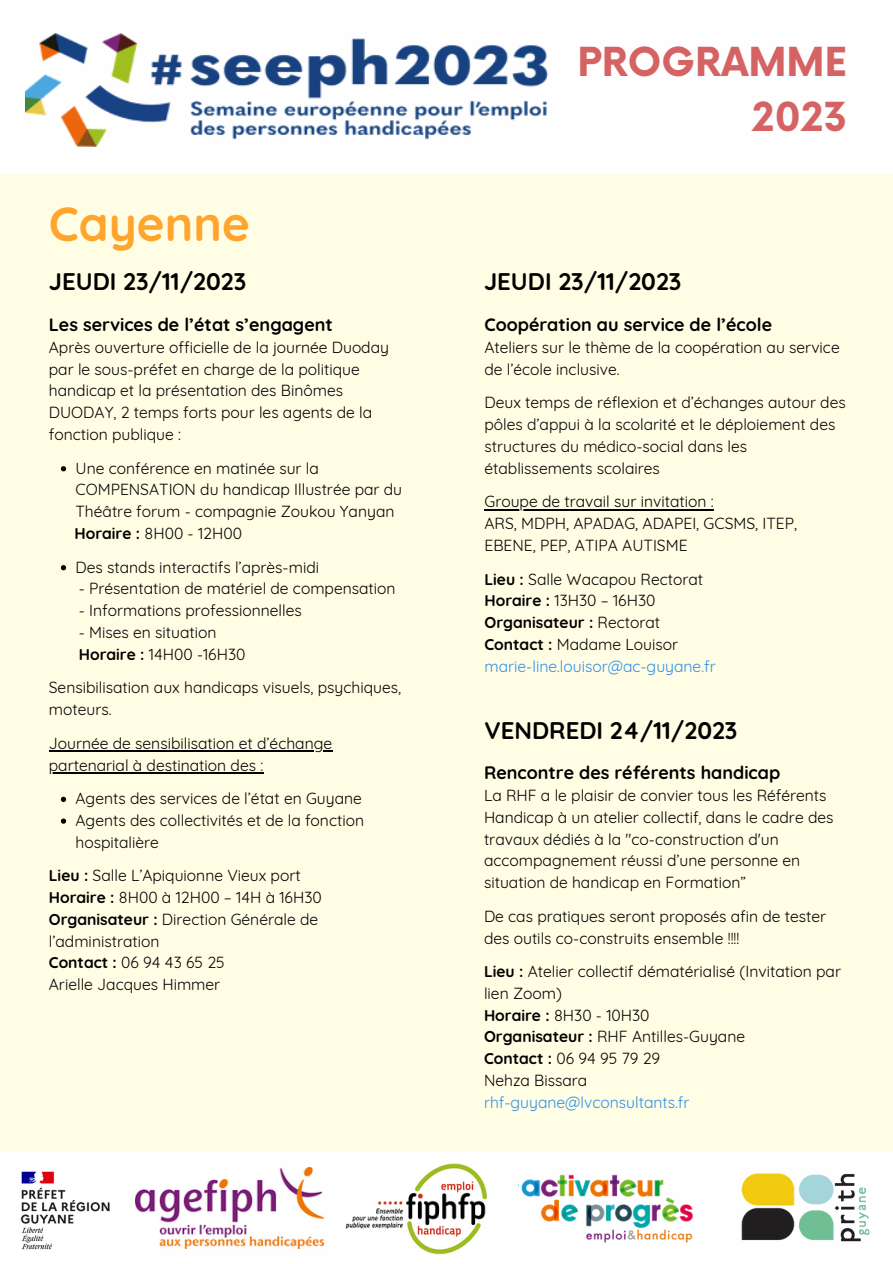
<style>
.page{position:relative;width:893px;height:1264px;background:#fff}
.page>*{position:absolute;margin:0;border:0;box-sizing:border-box;transform-origin:0 0}
.t1{font:700 48px "Quicksand";color:#ffa52d}
.t2{font:700 39px "Now";color:#d56363}
.t3{font:700 24px "Quicksand";color:#000}
.t4{font:700 18px "Quicksand";color:#000}
.t5{font:15.6px/21.8px "Quicksand";color:#000}
.t6{font:15.6px "Quicksand";color:#2d90eb}
.t7{font:700 15.6px "Quicksand";color:#000}
.s1{font-weight:700}
.s2{font-weight:400}
</style>
<div class="page">
<div style="left:0;top:0;width:892px;height:1262px;background:#fffde3"></div>
<div style="left:0;top:0;width:892px;height:173px;background:#fefefe"></div>
<img style="left:25px;top:33px;width:523px;height:114px">
<div style="left:0;top:1152px;width:892px;height:110px;background:#fefefe"></div>
<img style="left:345px;top:1163px;width:142px;height:92px">
<img style="left:741px;top:1173px;width:93px;height:68px">
<img style="left:834px;top:1174px;width:35px;height:68px">
<img style="left:518px;top:1174px;width:176px;height:68px">
<img style="left:136px;top:1167px;width:187px;height:81px">
<img style="left:20px;top:1171px;width:90px;height:79px">
<svg style="left:61px;top:466px;width:5px;height:5px"></svg>
<svg style="left:61px;top:565px;width:5px;height:5px"></svg>
<svg style="left:61px;top:796px;width:5px;height:6px"></svg>
<svg style="left:61px;top:818px;width:5px;height:5px"></svg>
<hr style="left:49px;top:750px;width:283px;height:1px;background:#000">
<hr style="left:49px;top:772px;width:214px;height:1px;background:#000">
<hr style="left:484px;top:509px;width:229px;height:1px;background:#000">
<p class="t1" style="left:49px;top:193px;width:202px">Cayenne</p>
<p class="t3" style="left:49px;top:266px;width:199px">JEUDI 23/11/2023</p>
<p class="t4" style="left:49px;top:313px;width:285px">Les services de l’état s’engagent</p>
<p class="t5" style="left:49px;top:336px;width:342px">Après ouverture officielle de la journée Duoday par le sous-préfet en charge de la politique handicap et la présentation des Binômes DUODAY, 2 temps forts pour les agents de la fonction publique :</p>
<p class="t5" style="left:75px;top:457px;width:328px">Une conférence en matinée sur la<br>COMPENSATION du handicap Illustrée par du<br>Théâtre forum - compagnie Zoukou Yanyan</p>
<p class="t5" style="left:74px;top:522px;width:169px"><span class="s1">Horaire :</span> 8H00 - 12H00</p>
<p class="t5" style="left:75px;top:556px;width:245px">Des stands interactifs l’après-midi</p>
<p class="t5" style="left:79px;top:577px;width:318px">- Présentation de matériel de compensation</p>
<p class="t5" style="left:79px;top:599px;width:224px">- Informations professionnelles</p>
<p class="t5" style="left:79px;top:643px;width:168px"><span class="s1">Horaire :</span> 14H00 -16H30</p>
<p class="t5" style="left:79px;top:621px;width:139px">- Mises en situation</p>
<p class="t5" style="left:49px;top:676px;width:354px">Sensibilisation aux handicaps visuels, psychiques, moteurs.</p>
<p class="t5" style="left:49px;top:732px;width:285px">Journée de sensibilisation et d’échange partenarial à destination des :</p>
<p class="t5" style="left:75px;top:787px;width:288px">Agents des services de l’état en Guyane</p>
<p class="t5" style="left:75px;top:809px;width:290px">Agents des collectivités et de la fonction hospitalière</p>
<p class="t5" style="left:49px;top:864px;width:253px"><span class="s1">Lieu :</span> Salle L’Apiquionne Vieux port</p>
<p class="t5" style="left:49px;top:886px;width:274px"><span class="s1">Horaire :</span> 8H00 à 12H00 – 14H à 16H30</p>
<p class="t5" style="left:49px;top:908px;width:271px"><span class="s1">Organisateur :</span> Direction Générale de l’administration</p>
<p class="t5" style="left:49px;top:951px;width:177px"><span class="s1">Contact :</span> 06 94 43 65 25</p>
<p class="t5" style="left:49px;top:973px;width:173px">Arielle Jacques Himmer</p>
<p class="t2" style="left:577px;top:40px;width:271px">PROGRAMME</p>
<p class="t2" style="left:752px;top:96px;width:97px">2023</p>
<p class="t3" style="left:484px;top:266px;width:199px">JEUDI 23/11/2023</p>
<p class="t4" style="left:484px;top:313px;width:289px">Coopération au service de l’école</p>
<p class="t5" style="left:484px;top:336px;width:357px">Ateliers sur le thème de la coopération au service de l’école inclusive.</p>
<p class="t5" style="left:484px;top:391px;width:363px">Deux temps de réflexion et d’échanges autour des pôles d’appui à la scolarité et le déploiement des structures du médico-social dans les établissements scolaires</p>
<p class="t5" style="left:484px;top:490px;width:231px">Groupe de travail sur invitation :</p>
<p class="t5" style="left:484px;top:512px;width:314px">ARS, MDPH, APADAG, ADAPEI, GCSMS, ITEP,<br>EBENE, PEP, ATIPA AUTISME</p>
<p class="t5" style="left:484px;top:568px;width:220px"><span class="s1">Lieu :</span> Salle Wacapou Rectorat</p>
<p class="t5" style="left:484px;top:589px;width:172px"><span class="s1">Horaire :</span> 13H30 – 16H30</p>
<p class="t7" style="left:484px;top:612px;width:177px">Organisateur : <span class="s2">Rectorat</span></p>
<p class="t5" style="left:484px;top:633px;width:195px"><span class="s1">Contact :</span> Madame Louisor</p>
<p class="t6" style="left:484px;top:656px;width:233px">marie-line.louisor@ac-guyane.fr</p>
<p class="t3" style="left:484px;top:714px;width:254px">VENDREDI 24/11/2023</p>
<p class="t4" style="left:484px;top:761px;width:298px">Rencontre des référents handicap</p>
<p class="t5" style="left:484px;top:784px;width:351px">La RHF a le plaisir de convier tous les Référents Handicap à un atelier collectif, dans le cadre des travaux dédiés à la "co-construction d'un accompagnement réussi d’une personne en situation de handicap en Formation”</p>
<p class="t5" style="left:484px;top:905px;width:344px">De cas pratiques seront proposés afin de tester des outils co-construits ensemble !!!!</p>
<p class="t5" style="left:484px;top:960px;width:358px"><span class="s1">Lieu :</span> Atelier collectif dématérialisé (Invitation par lien Zoom)</p>
<p class="t5" style="left:484px;top:1003px;width:167px"><span class="s1">Horaire :</span> 8H30 - 10H30</p>
<p class="t5" style="left:484px;top:1025px;width:262px"><span class="s1">Organisateur :</span> RHF Antilles-Guyane</p>
<p class="t5" style="left:484px;top:1047px;width:178px"><span class="s1">Contact :</span> 06 94 95 79 29</p>
<p class="t5" style="left:484px;top:1069px;width:105px">Nehza Bissara</p>
<p class="t6" style="left:484px;top:1092px;width:207px">rhf-guyane@lvconsultants.fr</p>
</div>
